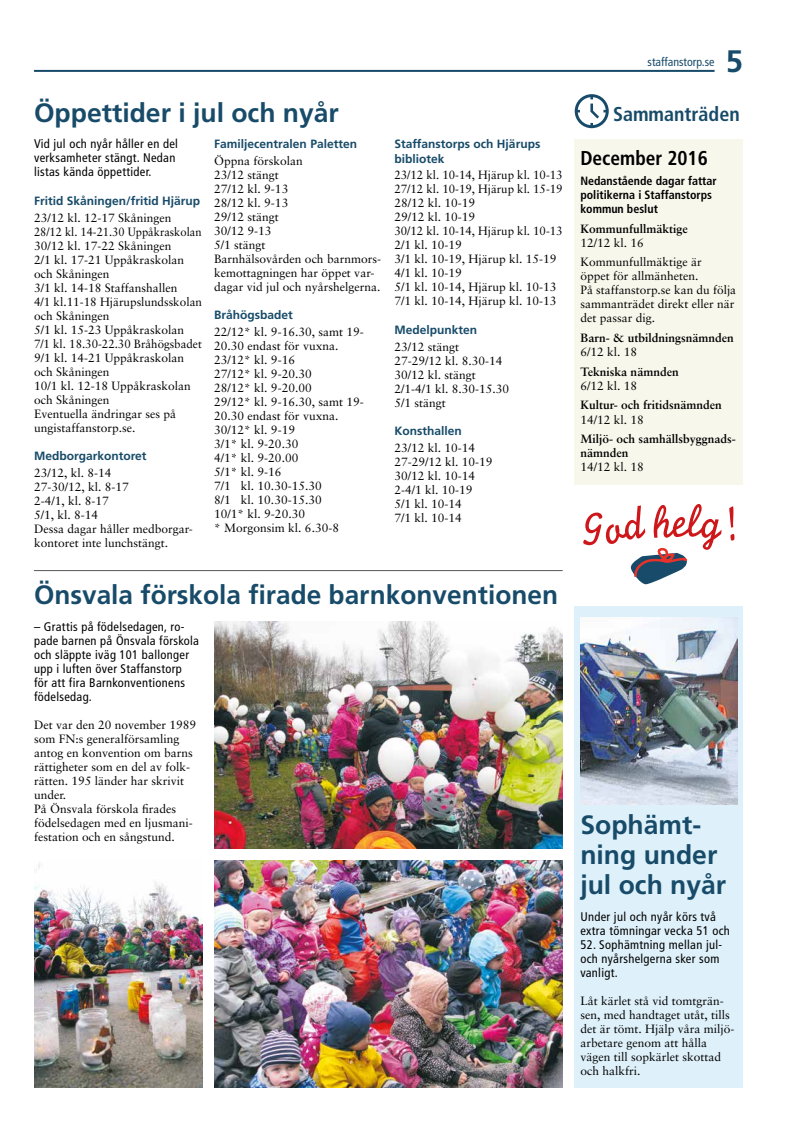
<style>
.page{position:relative;width:794px;height:1126px;background:#fff}
.page>*{position:absolute;margin:0;border:0;box-sizing:border-box;transform-origin:0 0}
.t1{font:700 31px "Frutiger";color:#174b69}
.t2{font:700 26.5px/30px "Frutiger";color:#174b69}
.t3{font:700 condensed 20px "Frutiger";color:#174b69}
.t4{font:700 condensed 20px "Frutiger";color:#000}
.t5{font:condensed 12.5px/14px "Frutiger";letter-spacing:.025em;color:#000}
.t6{font:12px/14px "Sabon";color:#000}
.t7{font:12px/14px "Sabon";color:#000;scale:.96 1}
.t8{font:700 12px/14.4px "Frutiger";color:#174b69}
.t9{font:700 12px/14px "Sabon";color:#000}
.t10{font:700 condensed 12px/14px "Frutiger";color:#000}
.t11{font:condensed 12px "Frutiger";color:#174b69}
</style>
<div class="page">
<hr style="left:34px;top:70px;width:680px;height:2px;background:#174b69">
<div style="left:575px;top:139px;width:168px;height:345px;background:#f7f7ec"></div>
<svg style="left:575px;top:94px;width:34px;height:34px"></svg>
<hr style="left:34px;top:570px;width:529px;height:1px;background:#575756">
<div style="left:575px;top:606px;width:168px;height:481px;background:#def0f9"></div>
<img style="left:580px;top:617px;width:157px;height:187px">
<svg style="left:729px;top:506px;width:5px;height:35px"></svg>
<svg style="left:583px;top:504px;width:138px;height:80px"></svg>
<img style="left:215px;top:621px;width:348px;height:227px">
<img style="left:214px;top:860px;width:349px;height:227px">
<img style="left:34px;top:863px;width:168px;height:224px">
<h2 class="t2" style="left:34px;top:98px;width:306px">Öppettider i jul och nyår</h2>
<p class="t5" style="left:34px;top:137px;width:145px">Vid jul och nyår håller en del verksamheter stängt. Nedan listas kända öppettider.</p>
<p class="t8" style="left:34px;top:193px;width:168px">Fritid Skåningen/fritid Hjärup</p>
<p class="t6" style="left:34px;top:210px;width:170px">23/12 kl. 12-17 Skåningen<br>28/12 kl. 14-21.30 Uppåkraskolan<br>30/12 kl. 17-22 Skåningen<br>2/1 kl. 17-21 Uppåkraskolan och Skåningen<br>3/1 kl. 14-18 Staffanshallen<br>4/1 kl.11-18 Hjärupslundsskolan och Skåningen<br>5/1 kl. 15-23 Uppåkraskolan<br>7/1 kl. 18.30-22.30 Bråhögsbadet<br>9/1 kl. 14-21 Uppåkraskolan och Skåningen<br>10/1 kl. 12-18 Uppåkraskolan och Skåningen<br>Eventuella ändringar ses på ungistaffanstorp.se.</p>
<p class="t8" style="left:34px;top:449px;width:114px">Medborgarkontoret</p>
<p class="t6" style="left:34px;top:465px;width:160px">23/12, kl. 8-14<br>27-30/12, kl. 8-17<br>2-4/1, kl. 8-17<br>5/1, kl. 8-14<br>Dessa dagar håller medborgar&shy;kontoret inte lunchstängt.</p>
<p class="t8" style="left:214px;top:137px;width:144px">Familjecentralen Paletten</p>
<p class="t6" style="left:214px;top:153px;width:168px">Öppna förskolan<br>23/12 stängt<br>27/12 kl. 9-13<br>28/12 kl. 9-13<br>29/12 stängt<br>30/12 9-13<br>5/1 stängt<br>Barnhälsovården och barnmors&shy;kemottagningen har öppet var&shy;dagar vid jul och nyårshelgerna.</p>
<p class="t8" style="left:214px;top:308px;width:80px">Bråhögsbadet</p>
<p class="t6" style="left:214px;top:325px;width:151px">22/12* kl. 9-16.30, samt 19-<br>20.30 endast för vuxna.<br>23/12* kl. 9-16<br>27/12* kl. 9-20.30<br>28/12* kl. 9-20.00<br>29/12* kl. 9-16.30, samt 19-<br>20.30 endast för vuxna.<br>30/12* kl. 9-19<br>3/1* kl. 9-20.30<br>4/1* kl. 9-20.00<br>5/1* kl. 9-16<br>7/1 kl. 10.30-15.30<br>8/1 kl. 10.30-15.30<br>10/1* kl. 9-20.30<br>* Morgonsim kl. 6.30-8</p>
<p class="t8" style="left:394px;top:137px;width:147px">Staffanstorps och Hjärups bibliotek</p>
<p class="t7" style="left:394px;top:168px;width:177px">23/12 kl. 10-14, Hjärup kl. 10-13<br>27/12 kl. 10-19, Hjärup kl. 15-19<br>28/12 kl. 10-19<br>29/12 kl. 10-19<br>30/12 kl. 10-14, Hjärup kl. 10-13<br>2/1 kl. 10-19<br>3/1 kl. 10-19, Hjärup kl. 15-19<br>4/1 kl. 10-19<br>5/1 kl. 10-14, Hjärup kl. 10-13<br>7/1 kl. 10-14, Hjärup kl. 10-13</p>
<p class="t8" style="left:394px;top:322px;width:84px">Medelpunkten</p>
<p class="t6" style="left:394px;top:339px;width:116px">23/12 stängt<br>27-29/12 kl. 8.30-14<br>30/12 kl. stängt<br>2/1-4/1 kl. 8.30-15.30<br>5/1 stängt</p>
<p class="t8" style="left:394px;top:423px;width:69px">Konsthallen</p>
<p class="t6" style="left:394px;top:440px;width:100px">23/12 kl. 10-14<br>27-29/12 kl. 10-19<br>30/12 kl. 10-14<br>2-4/1 kl. 10-19<br>5/1 kl. 10-14<br>7/1 kl. 10-14</p>
<h2 class="t2" style="left:34px;top:580px;width:525px">Önsvala förskola firade barnkonventionen</h2>
<p class="t5" style="left:34px;top:619px;width:166px">– Grattis på födelsedagen, ro&shy;pade barnen på Önsvala förskola och släppte iväg 101 ballonger upp i luften över Staffanstorp<br>för att fira Barnkonventionens födelsedag.</p>
<p class="t6" style="left:34px;top:717px;width:164px">Det var den 20 november 1989 som FN:s generalförsamling antog en konvention om barns rättigheter som en del av folk&shy;rätten. 195 länder har skrivit under.<br>På Önsvala förskola firades födelsedagen med en ljusmani&shy;festation och en sångstund.</p>
<p class="t11" style="left:647px;top:55px;width:68px">staffanstorp.se</p>
<h1 class="t1" style="left:725px;top:43px;width:19px">5</h1>
<h3 class="t3" style="left:613px;top:102px;width:128px">Sammanträden</h3>
<h3 class="t4" style="left:580px;top:146px;width:129px">December 2016</h3>
<p class="t10" style="left:580px;top:174px;width:138px">Nedanstående dagar fattar politikerna i Staffanstorps kommun beslut</p>
<p class="t9" style="left:580px;top:221px;width:109px">Kommunfullmäktige</p>
<p class="t6" style="left:580px;top:232px;width:123px;line-height:19.7px">12/12 kl. 16<br>Kommunfullmäktige är</p>
<p class="t6" style="left:580px;top:269px;width:157px">öppet för allmänheten.<br>På staffanstorp.se kan du följa sammanträdet direkt eller när det passar dig.</p>
<p class="t9" style="left:580px;top:330px;width:155px">Barn- &amp; utbildningsnämnden</p>
<p class="t6" style="left:580px;top:345px;width:58px">6/12 kl. 18</p>
<p class="t9" style="left:580px;top:364px;width:100px">Tekniska nämnden</p>
<p class="t6" style="left:580px;top:378px;width:58px">6/12 kl. 18</p>
<p class="t9" style="left:580px;top:398px;width:143px">Kultur- och fritidsnämnden</p>
<p class="t6" style="left:580px;top:412px;width:65px">14/12 kl. 18</p>
<p class="t9" style="left:580px;top:431px;width:157px">Miljö- och samhällsbyggnads&shy;nämnden</p>
<p class="t6" style="left:580px;top:460px;width:65px">14/12 kl. 18</p>
<h2 class="t2" style="left:580px;top:810px;width:147px">Sophämt&shy;ning under jul och nyår</h2>
<p class="t5" style="left:580px;top:909px;width:151px">Under jul och nyår körs två extra tömningar vecka 51 och</p>
<p class="t5" style="left:580px;top:937px;width:143px">52. Sophämtning mellan jul&shy;och nyårshelgerna sker som vanligt.</p>
<p class="t6" style="left:580px;top:993px;width:156px">Låt kärlet stå vid tomtgrän&shy;sen, med handtaget utåt, tills det är tömt. Hjälp våra miljö&shy;arbetare genom att hålla vägen till sopkärlet skottad och halkfri.</p>
</div>
